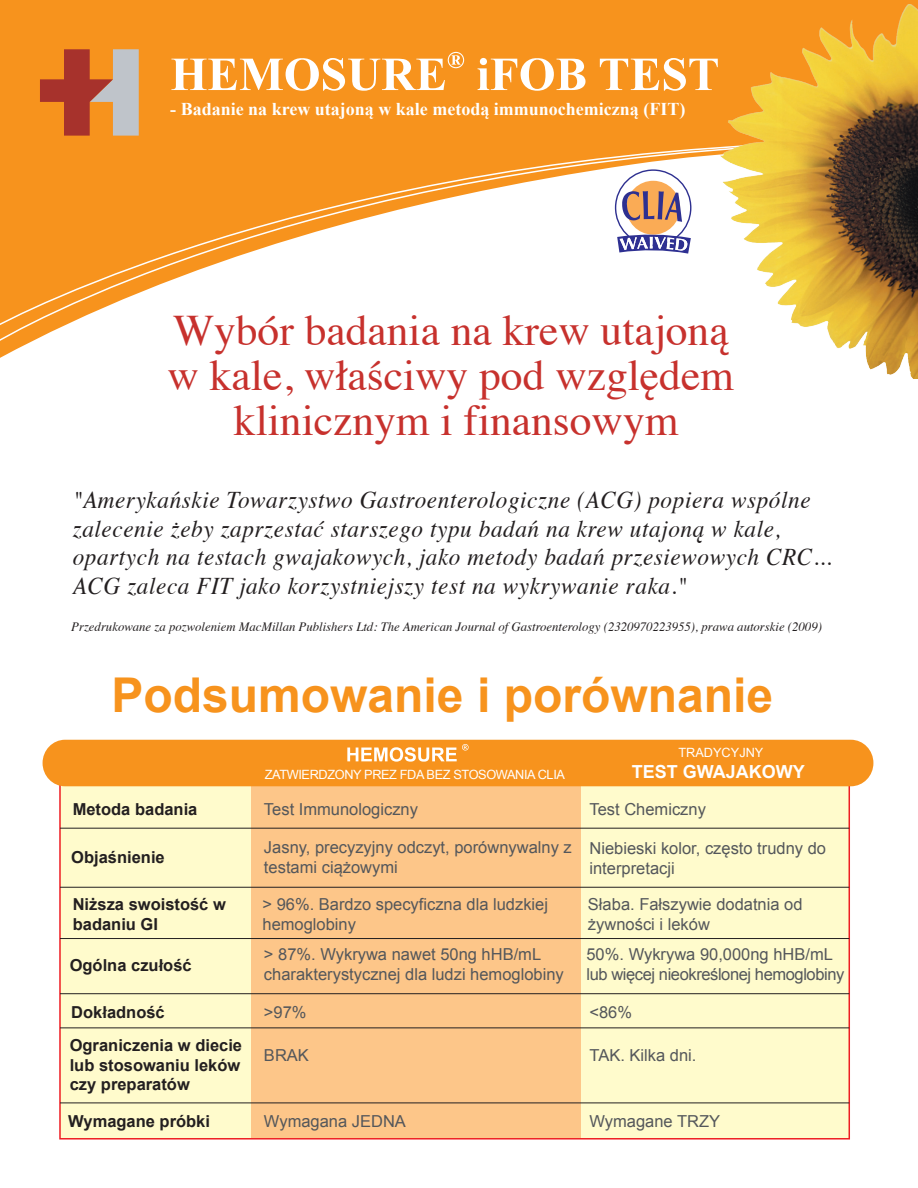
<style>
.page{position:relative;width:918px;height:1188px;background:#fff}
.page>*{position:absolute;margin:0;border:0;box-sizing:border-box;transform-origin:0 0}
.t1{font:700 48px "Arial";color:#f7931d}
.t2{font:43.5px/45px "Times";color:#c7312d;text-align:center}
.t3{font:italic 24px/28.8px "Times";letter-spacing:.025em;color:#231f20}
.t4{font:700 18px "Times New Roman";color:#fff}
.t5{font:700 18px "Arial";color:#fff}
.t6{font:16.5px/19.8px "Arial";color:#54575b}
.t7{font:700 16.5px/19.8px "Arial";color:#231f20}
.t8{font:16.5px/19.8px "Arial";letter-spacing:-.025em;color:#54575b}
.t9{font:italic 12.75px "Times";color:#231f20}
.t10{font:12.75px "Arial";letter-spacing:-.03em;color:#fff}
.t11{font:12.75px "Arial";color:#fff}
</style>
<div class="page">
<svg style="left:0;top:0;width:918px;height:358px;background:#f8a03a"></svg>
<svg style="left:0;top:327px;width:720px;height:16px"></svg>
<svg style="left:0;top:136px;width:720px;height:191px"></svg>
<svg style="left:615px;top:169px;width:77px;height:85px"></svg>
<svg style="left:171px;top:52px;width:293px;height:39px"></svg>
<svg style="left:478px;top:58px;width:108px;height:33px"></svg>
<svg style="left:600px;top:58px;width:118px;height:33px"></svg>
<svg style="left:40px;top:49px;width:99px;height:87px;background:#ca7f54"></svg>
<div style="left:59px;top:780px;width:791px;height:360px;background:#fffbcc;border:2px solid #ee1d23"></div>
<div style="left:251px;top:768px;width:329px;height:370px;background:#fdc689"></div>
<hr style="left:60px;top:1103px;width:789px;height:1px;background:#231f20">
<hr style="left:60px;top:1028px;width:789px;height:1px;background:#231f20">
<hr style="left:60px;top:993px;width:789px;height:1px;background:#231f20">
<hr style="left:60px;top:938px;width:789px;height:1px;background:#231f20">
<hr style="left:60px;top:887px;width:789px;height:1px;background:#231f20">
<hr style="left:60px;top:828px;width:789px;height:1px;background:#231f20">
<div style="left:43px;top:740px;width:830px;height:46px;background:#f7931d;border-radius:23px"></div>
<svg style="left:347px;top:744px;width:122px;height:18px"></svg>
<img style="left:720px;top:4px;width:198px;height:375px">
<p class="t4" style="left:170px;top:96px;width:517px">- Badanie na krew utajoną w kale metodą immunochemiczną (FIT)</p>
<h2 class="t2" style="left:168px;top:304px;width:568px">Wybór badania na krew utajoną w kale, właściwy pod względem klinicznym i finansowym</h2>
<p class="t3" style="left:73px;top:484px;width:760px">"Amerykańskie Towarzystwo Gastroenterologiczne (ACG) popiera wspólne zalecenie żeby zaprzestać starszego typu badań na krew utajoną w kale, opartych na testach gwajakowych, jako metody badań przesiewowych CRC...<br>ACG zaleca FIT jako korzystniejszy test na wykrywanie raka."</p>
<p class="t9" style="left:71px;top:615px;width:752px">Przedrukowane za pozwoleniem MacMillan Publishers Ltd: The American Journal of Gastroenterology (2320970223955), prawa autorskie (2009)</p>
<h1 class="t1" style="left:112px;top:663px;width:663px">Podsumowanie i porównanie</h1>
<p class="t11" style="left:678px;top:744px;width:87px">TRADYCYJNY</p>
<p class="t5" style="left:632px;top:760px;width:174px">TEST GWAJAKOWY</p>
<p class="t7" style="left:73px;top:800px;width:126px">Metoda badania</p>
<p class="t7" style="left:71px;top:848px;width:95px">Objaśnienie</p>
<p class="t7" style="left:73px;top:895px;width:155px">Niższa swoistość w badaniu GI</p>
<p class="t7" style="left:70px;top:956px;width:123px">Ogólna czułość</p>
<p class="t7" style="left:70px;top:996px;width:174px;line-height:33px">Dokładność<br>Ograniczenia w diecie</p>
<p class="t7" style="left:70px;top:1055px;width:172px">lub stosowaniu leków czy preparatów</p>
<p class="t7" style="left:68px;top:1112px;width:143px">Wymagane próbki</p>
<p class="t10" style="left:265px;top:766px;width:302px">ZATWIERDZONY PREZ FDA BEZ STOSOWANIA CLIA</p>
<p class="t6" style="left:589px;top:800px;width:118px">Test Chemiczny</p>
<p class="t6" style="left:589px;top:839px;width:238px">Niebieski kolor, często trudny do interpretacji</p>
<p class="t6" style="left:588px;top:894px;width:216px">Słaba. Fałszywie dodatnia od żywności i leków</p>
<p class="t8" style="left:586px;top:945px;width:259px">50%. Wykrywa 90,000ng hHB/mL lub więcej nieokreślonej hemoglobiny</p>
<p class="t6" style="left:589px;top:1002px;width:44px">&lt;86%</p>
<p class="t6" style="left:589px;top:1046px;width:108px">TAK. Kilka dni.</p>
<p class="t6" style="left:264px;top:800px;width:156px">Test Immunologiczny</p>
<p class="t6" style="left:264px;top:837px;width:309px">Jasny, precyzyjny odczyt, porównywalny z testami ciążowymi</p>
<p class="t6" style="left:262px;top:894px;width:287px">&gt; 96%. Bardzo specyficzna dla ludzkiej hemoglobiny</p>
<p class="t6" style="left:264px;top:945px;width:301px">&gt; 87%. Wykrywa nawet 50ng hHB/mL charakterystycznej dla ludzi hemoglobiny</p>
<p class="t6" style="left:264px;top:1002px;width:44px">&gt;97%</p>
<p class="t6" style="left:264px;top:1046px;width:46px">BRAK</p>
<p class="t6" style="left:589px;top:1112px;width:132px">Wymagane TRZY</p>
<p class="t6" style="left:264px;top:1112px;width:143px">Wymagana JEDNA</p>
</div>
